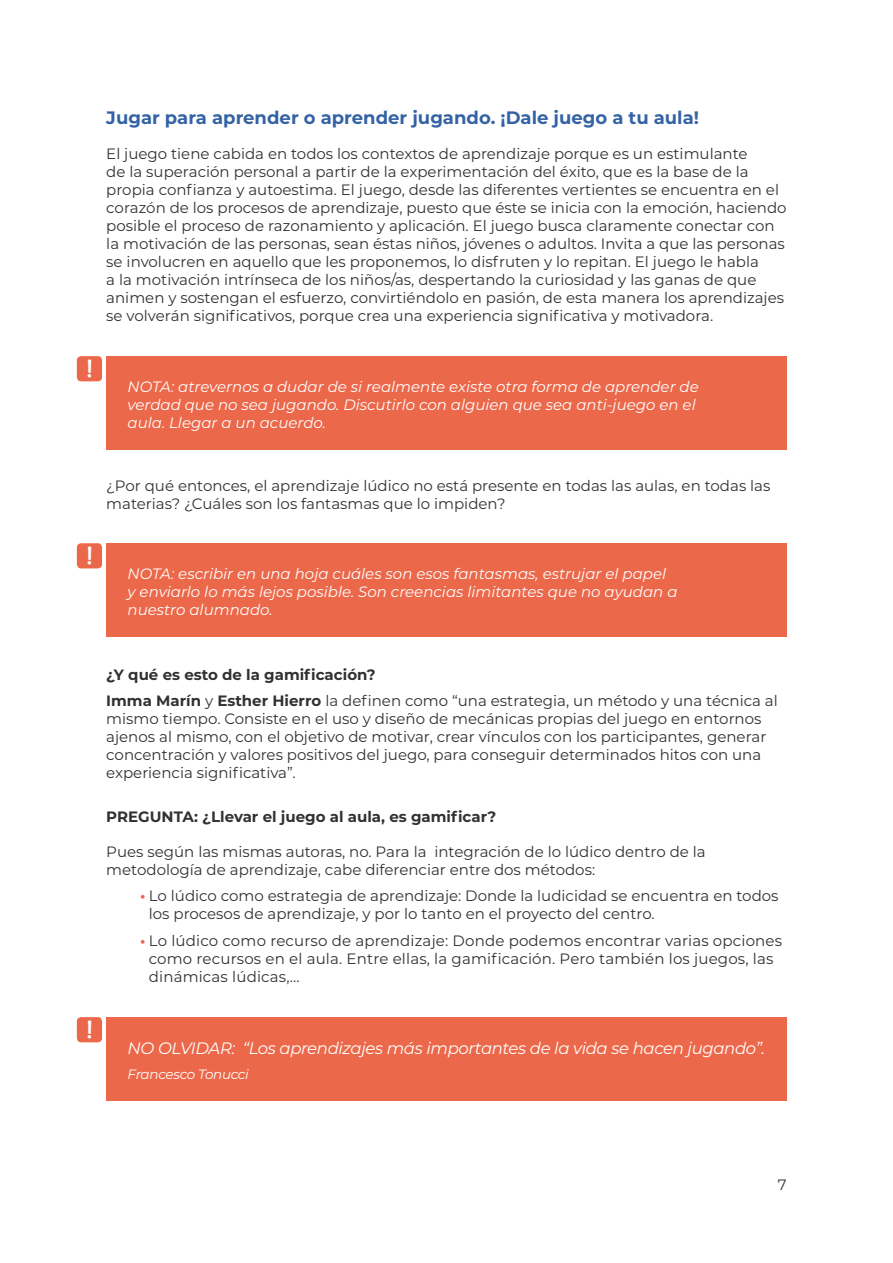
<style>
.page{position:relative;width:893px;height:1263px;background:#fff}
.page>*{position:absolute;margin:0;border:0;box-sizing:border-box;transform-origin:0 0}
.t1{font:24px "Chelsea Market";color:#fff}
.t2{font:700 18px "Montserrat";color:#3463a5}
.t3{font:italic 16.5px "Montserrat";letter-spacing:-.02em;color:#fff}
.t4{font:15px/18px "Montserrat";color:#303133}
.t5{font:italic 15px/18px "Montserrat";color:#fff}
.t6{font:700 15px "Montserrat";color:#303133}
.t7{font:italic 13.5px "Montserrat";letter-spacing:-.02em;color:#fff}
.s1{font-weight:700}
.s2{font-weight:700;color:#ec684a}
</style>
<div class="page">
<div style="left:106px;top:543px;width:681px;height:93px;background:#ec684a"></div>
<div style="left:106px;top:356px;width:681px;height:93px;background:#ec684a"></div>
<div style="left:77px;top:543px;width:25px;height:25px;background:#ec684a;border-radius:4px"></div>
<div style="left:77px;top:356px;width:25px;height:25px;background:#ec684a;border-radius:4px"></div>
<div style="left:106px;top:1017px;width:681px;height:83px;background:#ec684a"></div>
<div style="left:77px;top:1017px;width:25px;height:25px;background:#ec684a;border-radius:4px"></div>
<h1 class="t1" style="left:86px;top:353px;width:8px">!</h1>
<p class="t2" style="left:106px;top:104px;width:594px">Jugar para aprender o aprender jugando. ¡Dale juego a tu aula!</p>
<p class="t4" style="left:106px;top:144px;width:682px">El juego tiene cabida en todos los contextos de aprendizaje porque es un estimulante<br>de la superación personal a partir de la experimentación del éxito, que es la base de la propia confianza y autoestima. El juego, desde las diferentes vertientes se encuentra en el corazón de los procesos de aprendizaje, puesto que éste se inicia con la emoción, haciendo posible el proceso de razonamiento y aplicación. El juego busca claramente conectar con la motivación de las personas, sean éstas niños, jóvenes o adultos. Invita a que las personas se involucren en aquello que les proponemos, lo disfruten y lo repitan. El juego le habla<br>a la motivación intrínseca de los niños/as, despertando la curiosidad y las ganas de que animen y sostengan el esfuerzo, convirtiéndolo en pasión, de esta manera los aprendizajes se volverán significativos, porque crea una experiencia significativa y motivadora.</p>
<p class="t5" style="left:128px;top:377px;width:573px">NOTA: atrevernos a dudar de si realmente existe otra forma de aprender de verdad que no sea jugando. Discutirlo con alguien que sea anti-juego en el aula. Llegar a un acuerdo.</p>
<h1 class="t1" style="left:86px;top:540px;width:8px">!</h1>
<p class="t4" style="left:106px;top:476px;width:666px">¿Por qué entonces, el aprendizaje lúdico no está presente en todas las aulas, en todas las materias? ¿Cuáles son los fantasmas que lo impiden?</p>
<p class="t5" style="left:128px;top:564px;width:551px">NOTA: escribir en una hoja cuáles son esos fantasmas, estrujar el papel y enviarlo lo más lejos posible. Son creencias limitantes que no ayudan a nuestro alumnado.</p>
<h1 class="t1" style="left:86px;top:1014px;width:8px">!</h1>
<p class="t4" style="left:106px;top:661px;width:673px;line-height:26.5px"><span class="s1">¿Y qué es esto de la gamificación?<br>Imma Marín</span> y <span class="s1">Esther Hierro</span> la definen como “una estrategia, un método y una técnica al</p>
<p class="t4" style="left:106px;top:709px;width:662px">mismo tiempo. Consiste en el uso y diseño de mecánicas propias del juego en entornos ajenos al mismo, con el objetivo de motivar, crear vínculos con los participantes, generar concentración y valores positivos del juego, para conseguir determinados hitos con una experiencia significativa”.</p>
<p class="t6" style="left:106px;top:806px;width:391px">PREGUNTA: ¿Llevar el juego al aula, es gamificar?</p>
<p class="t4" style="left:106px;top:842px;width:601px">Pues según las mismas autoras, no. Para la integración de lo lúdico dentro de la metodología de aprendizaje, cabe diferenciar entre dos métodos:</p>
<p class="t4" style="left:149px;top:886px;width:631px;text-indent:-9px"><span class="s2">•</span> Lo lúdico como estrategia de aprendizaje: Donde la ludicidad se encuentra en todos los procesos de aprendizaje, y por lo tanto en el proyecto del centro.</p>
<p class="t4" style="left:149px;top:931px;width:635px;text-indent:-9px"><span class="s2">•</span> Lo lúdico como recurso de aprendizaje: Donde podemos encontrar varias opciones como recursos en el aula. Entre ellas, la gamificación. Pero también los juegos, las dinámicas lúdicas,...</p>
<p class="t3" style="left:128px;top:1037px;width:639px">NO OLVIDAR: “Los aprendizajes más importantes de la vida se hacen jugando”.</p>
<p class="t7" style="left:128px;top:1065px;width:123px">Francesco Tonucci</p>
<p class="t4" style="left:778px;top:1175px;width:10px">7</p>
</div>
